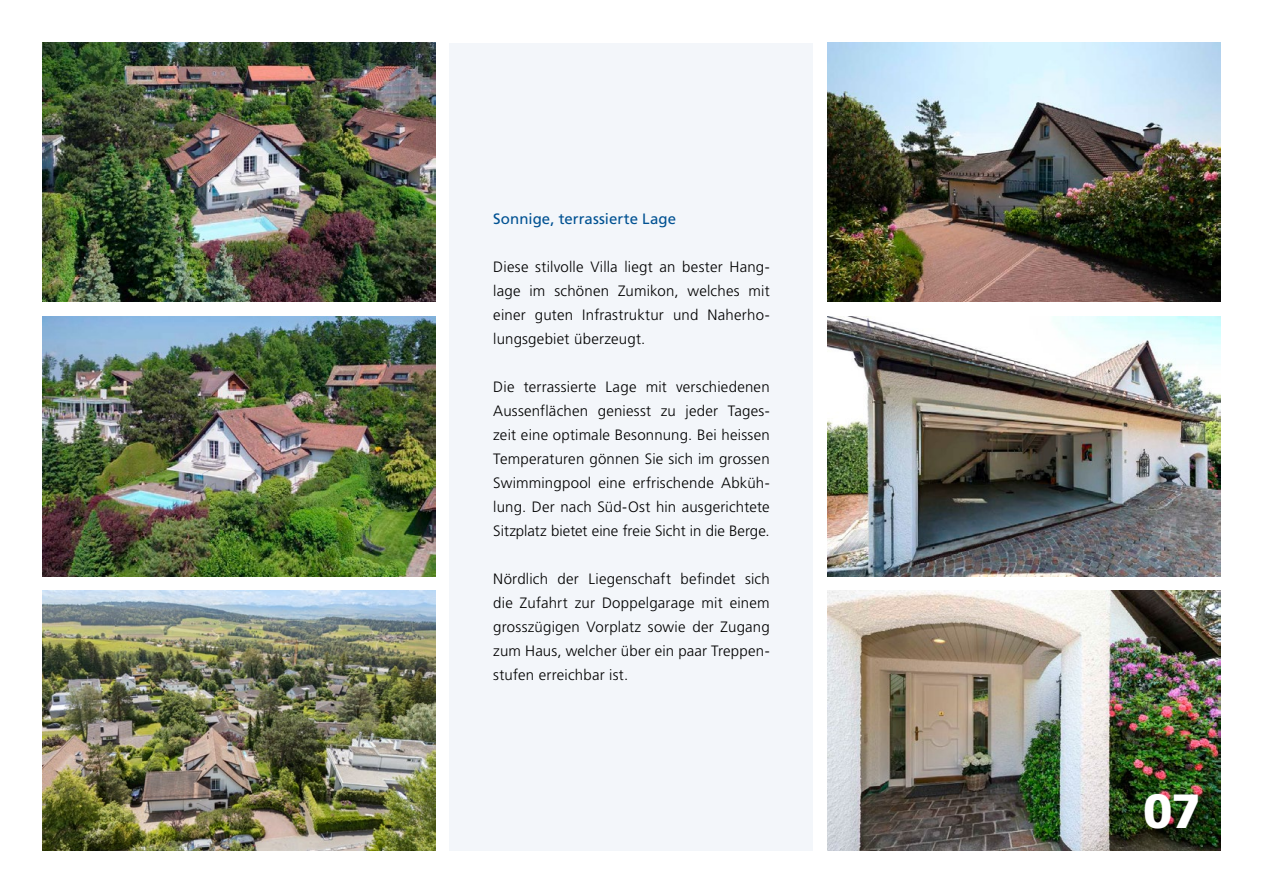
<style>
.page{position:relative;width:1263px;height:893px;background:#fff}
.page>*{position:absolute;margin:0;border:0;box-sizing:border-box;transform-origin:0 0}
.t1{font:900 48px "Frutiger LT Std";color:#fff}
.t2{font:300 15px/24px "Frutiger LT Std";letter-spacing:.01em;color:#000;text-align:justify}
.t3{font:15px "Frutiger LT Std";letter-spacing:.005em;color:#005192}
</style>
<div class="page">
<div style="left:450px;top:43px;width:363px;height:807px;background:#f3f6fa"></div>
<img style="left:43px;top:317px;width:392px;height:259px">
<img style="left:43px;top:43px;width:392px;height:259px">
<img style="left:43px;top:591px;width:392px;height:259px">
<img style="left:828px;top:317px;width:392px;height:259px">
<img style="left:828px;top:43px;width:392px;height:259px">
<img style="left:828px;top:591px;width:392px;height:259px">
<p class="t3" style="left:493px;top:210px;width:184px">Sonnige, terrassierte Lage</p>
<p class="t2" style="left:493px;top:255px;width:278px">Diese stilvolle Villa liegt an bester Hang&shy;lage im schönen Zumikon, welches mit einer guten Infrastruktur und Naherho&shy;lungsgebiet überzeugt.</p>
<p class="t2" style="left:493px;top:375px;width:278px">Die terrassierte Lage mit verschiedenen Aussenflächen geniesst zu jeder Tages&shy;zeit eine optimale Besonnung. Bei heissen Temperaturen gönnen Sie sich im grossen Swimmingpool eine erfrischende Abküh&shy;lung. Der nach Süd-Ost hin ausgerichtete Sitzplatz bietet eine freie Sicht in die Berge.</p>
<p class="t2" style="left:493px;top:567px;width:278px">Nördlich der Liegenschaft befindet sich die Zufahrt zur Doppelgarage mit einem grosszügigen Vorplatz sowie der Zugang zum Haus, welcher über ein paar Treppen&shy;stufen erreichbar ist.</p>
<h1 class="t1" style="left:1143px;top:782px;width:59px">07</h1>
</div>
